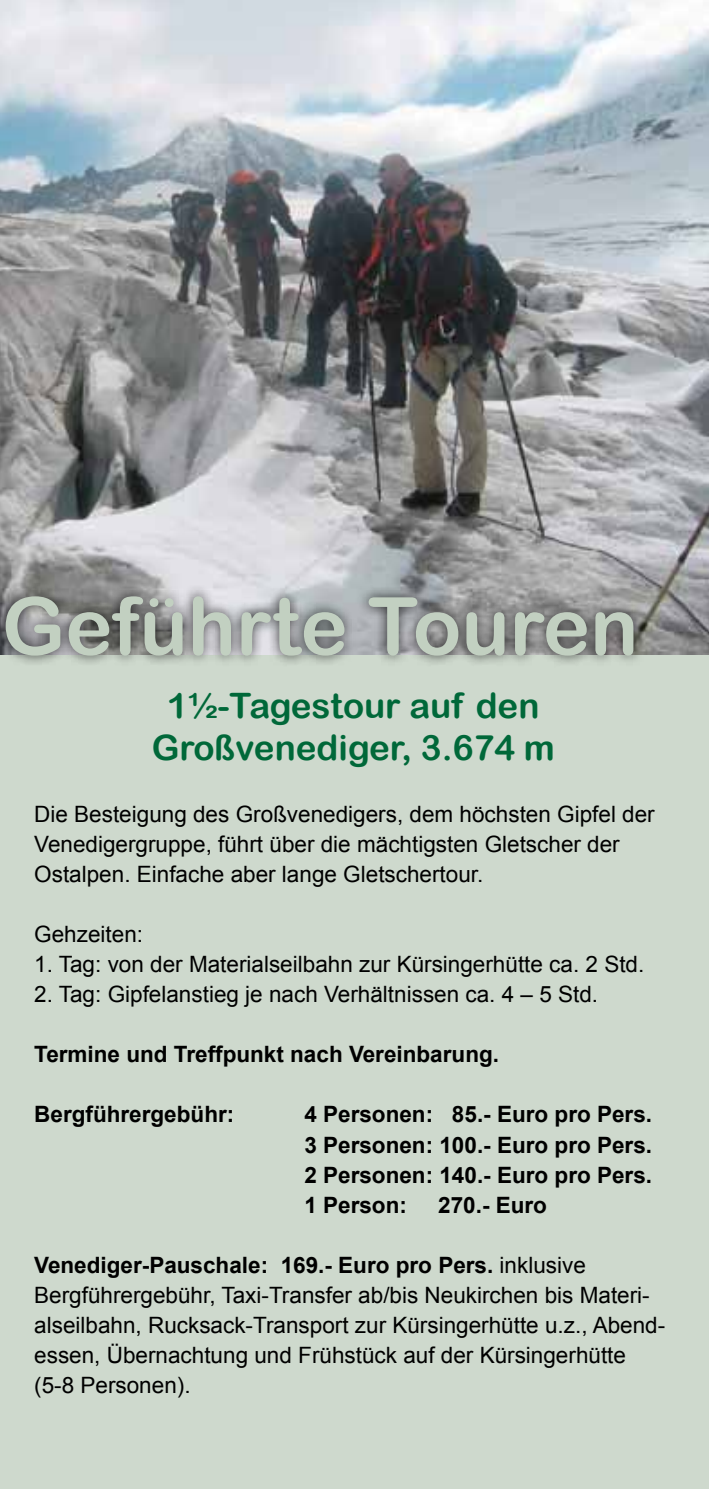
<style>
.page{position:relative;width:709px;height:1489px;background:#fff}
.page>*{position:absolute;margin:0;border:0;box-sizing:border-box;transform-origin:0 0}
.t1{font:80px "Arial Rounded MT Bold";color:#c2d0c1}
.t2{font:35px/42px "Arial Rounded MT Bold";color:#006839;text-align:center}
.t3{font:22.5px/30px "Arial";color:#000}
.t4{font:700 22.5px/30px "Arial";color:#000;text-align:justify}
.s1{font-weight:700}
</style>
<div class="page">
<div style="left:0;top:0;width:709px;height:1488px;background:#ced9cd"></div>
<img style="left:0;top:0;width:709px;height:654px">
<div style="left:0;top:583px;width:645px;height:84px;background:#000;opacity:.75"></div>
<h1 class="t1" style="left:2px;top:579px;width:638px">Geführte Touren</h1>
<h2 class="t2" style="left:152px;top:683px;width:404px">1½-Tagestour auf den<br>Großvenediger, 3.674 m</h2>
<p class="t3" style="left:34px;top:799px;width:622px">Die Besteigung des Großvenedigers, dem höchsten Gipfel der<br>Venedigergruppe, führt über die mächtigsten Gletscher der<br>Ostalpen. Einfache aber lange Gletschertour.</p>
<p class="t3" style="left:34px;top:919px;width:110px">Gehzeiten:</p>
<p class="t3" style="left:34px;top:949px;width:611px">1. Tag: von der Materialseilbahn zur Kürsingerhütte ca. 2 Std.</p>
<p class="t3" style="left:34px;top:979px;width:565px">2. Tag: Gipfelanstieg je nach Verhältnissen ca. 4 – 5 Std.</p>
<p class="t4" style="left:34px;top:1040px;width:466px">Termine und Treffpunkt nach Vereinbarung.</p>
<p class="t4" style="left:34px;top:1100px;width:202px">Bergführergebühr:</p>
<p class="t4" style="left:304px;top:1100px;width:349px">4 Personen: 85.- Euro pro Pers.<br>3 Personen: 100.- Euro pro Pers.<br>2 Personen: 140.- Euro pro Pers.<br>1 Person:</p>
<p class="t4" style="left:438px;top:1190px;width:110px">270.- Euro</p>
<p class="t3" style="left:34px;top:1249px;width:632px"><span class="s1">Venediger-Pauschale: 169.- Euro pro Pers.</span> inklusive Bergführergebühr, Taxi-Transfer ab/bis Neukirchen bis Materi&shy;alseilbahn, Rucksack-Transport zur Kürsingerhütte u.z., Abend&shy;essen, Übernachtung und Frühstück auf der Kürsingerhütte (5-8 Personen).</p>
</div>
